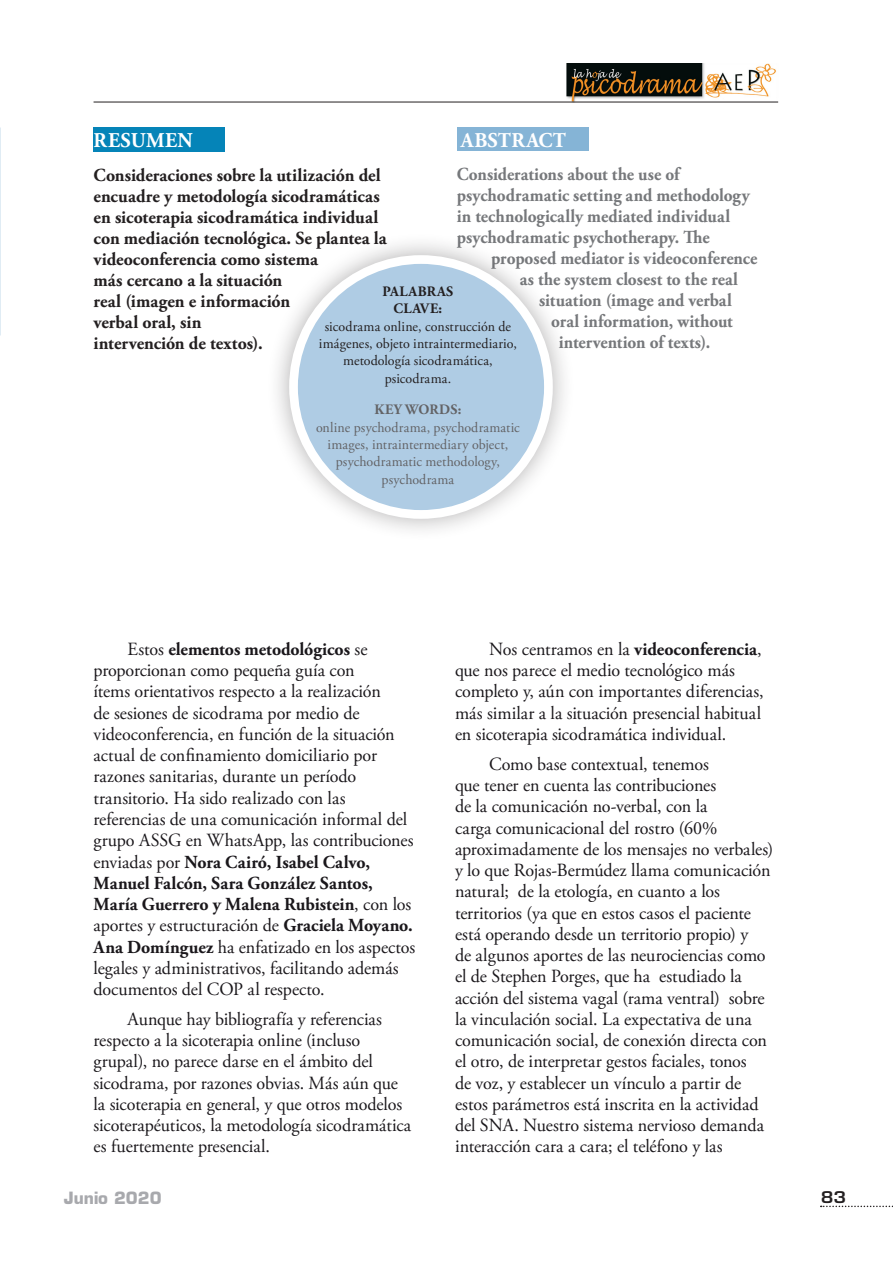
<style>
.page{position:relative;width:893px;height:1263px;background:#fff}
.page>*{position:absolute;margin:0;border:0;box-sizing:border-box;transform-origin:0 0}
.Texto{font:700 21px "Adobe Garamond Pro";letter-spacing:.015em;color:#fff}
.Texto-2{font:18.6px/21.3px "Adobe Garamond Pro";letter-spacing:-.005em;color:#1a171b}
.Texto-3{font:700 18.3px "Adobe Garamond Pro";color:#76787b;scale:.94 1}
.Texto-4{font:700 18.3px/21px "Adobe Garamond Pro";color:#231f20}
.Texto-5{font:700 18.3px/21.3px "Adobe Garamond Pro";color:#1a171b}
.t1{font:700 16.5px "Eurostile LT Std";color:#a8a9ad}
.t2{font:600 15.75px "Eurostile LT Std";color:#231f20;scale:1.15 1}
.Texto-6{font:14.4px/17.2px "Adobe Garamond Pro";letter-spacing:.005em;color:#231f20;text-align:center}
.Texto-7{font:14.4px/17.2px "Adobe Garamond Pro";letter-spacing:.01em;color:#636366;text-align:center}
.s1{font-weight:700}
.s2{font-weight:400;font-size:18.6px}
.s3{font-weight:700;font-size:18.3px}
</style>
<div class="page">
<img style="left:566px;top:64px;width:212px;height:38px">
<hr style="left:94px;top:102px;width:684px;height:1px;background:#231f20">
<svg style="left:821px;top:1205px;width:72px;height:2px"></svg>
<div style="left:94px;top:128px;width:131px;height:24px;background:#0584b8"></div>
<div style="left:457px;top:128px;width:131px;height:23px;background:#85b4d6"></div>
<div style="left:267px;top:233px;width:308px;height:308px;background:#231f20;opacity:.35"></div>
<div style="left:293px;top:259px;width:255px;height:255px;background:#afcce4;border-radius:50%"></div>
<div style="left:289px;top:255px;width:264px;height:264px;border:9px solid #fff;border-radius:50%"></div>
<p class="Texto" style="left:94px;top:128px;width:101px">RESUMEN</p>
<p class="Texto" style="left:461px;top:128px;width:106px">ABSTRACT</p>
<p class="Texto-4" style="left:94px;top:165px;width:295px">Consideraciones sobre la utilización del encuadre y metodología sicodramáticas en sicoterapia sicodramática individual con mediación tecnológica. Se plantea la videoconferencia como sistema<br>más cercano a la situación<br>real (imagen e información<br>verbal oral, sin<br>intervención de textos).</p>
<p class="Texto-3" style="left:457px;top:163px;width:238px">Considerations about the use of</p>
<p class="Texto-3" style="left:457px;top:184px;width:313px">psychodramatic setting and methodology</p>
<p class="Texto-3" style="left:457px;top:205px;width:292px">in technologically mediated individual</p>
<p class="Texto-3" style="left:457px;top:226px;width:271px">psychodramatic psychotherapy. The</p>
<p class="Texto-3" style="left:491px;top:247px;width:285px">proposed mediator is videoconference</p>
<p class="Texto-3" style="left:520px;top:268px;width:234px">as the system closest to the real</p>
<p class="Texto-3" style="left:539px;top:289px;width:206px">situation (image and verbal</p>
<p class="Texto-3" style="left:551px;top:310px;width:195px">oral information, without</p>
<p class="Texto-3" style="left:559px;top:331px;width:163px">intervention of texts).</p>
<p class="Texto-6" style="left:319px;top:283px;width:199px"><span class="s1">PALABRAS<br>CLAVE:<br></span>sicodrama online, construcción de imágenes, objeto intraintermediario, metodología sicodramática, psicodrama.</p>
<p class="Texto-7" style="left:316px;top:402px;width:205px"><span class="s1">KEY WORDS:<br></span>online psychodrama, psychodramatic images, intraintermediary object, psychodramatic methodology, psychodrama</p>
<p class="Texto-5" style="left:128px;top:639px;width:241px"><span class="s2">Estos</span> elementos metodológicos <span class="s2">se</span></p>
<p class="Texto-2" style="left:94px;top:660px;width:321px">proporcionan como pequeña guía con<br>ítems orientativos respecto a la realización<br>de sesiones de sicodrama por medio de videoconferencia, en función de la situación actual de confinamiento domiciliario por razones sanitarias, durante un período transitorio. Ha sido realizado con las referencias de una comunicación informal del grupo ASSG en WhatsApp, las contribuciones</p>
<p class="Texto-5" style="left:94px;top:851px;width:319px"><span class="s2">enviadas por</span> Nora Cairó, Isabel Calvo,<br>Manuel Falcón, Sara González Santos,<br>María Guerrero y Malena Rubistein<span class="s2">, con los</span></p>
<p class="Texto-2" style="left:94px;top:915px;width:323px">aportes y estructuración de <span class="s3">Graciela Moyano.<br>Ana Domínguez</span> ha enfatizado en los aspectos legales y administrativos, facilitando además documentos del COP al respecto.</p>
<p class="Texto-2" style="left:94px;top:1009px;width:319px;text-indent:34px">Aunque hay bibliografía y referencias respecto a la sicoterapia online (incluso grupal), no parece darse en el ámbito del sicodrama, por razones obvias. Más aún que la sicoterapia en general, y que otros modelos sicoterapéuticos, la metodología sicodramática es fuertemente presencial.</p>
<p class="Texto-2" style="left:455px;top:639px;width:310px;text-indent:34px">Nos centramos en la <span class="s3">videoconferencia</span>, que nos parece el medio tecnológico más completo y, aún con importantes diferencias, más similar a la situación presencial habitual en sicoterapia sicodramática individual.</p>
<p class="Texto-2" style="left:455px;top:754px;width:320px;text-indent:34px">Como base contextual, tenemos<br>que tener en cuenta las contribuciones<br>de la comunicación no-verbal, con la<br>carga comunicacional del rostro (60% aproximadamente de los mensajes no verbales) y lo que Rojas-Bermúdez llama comunicación natural; de la etología, en cuanto a los territorios (ya que en estos casos el paciente está operando desde un territorio propio) y<br>de algunos aportes de las neurociencias como el de Stephen Porges, que ha estudiado la acción del sistema vagal (rama ventral) sobre la vinculación social. La expectativa de una comunicación social, de conexión directa con el otro, de interpretar gestos faciales, tonos<br>de voz, y establecer un vínculo a partir de estos parámetros está inscrita en la actividad del SNA. Nuestro sistema nervioso demanda interacción cara a cara; el teléfono y las</p>
<p class="t1" style="left:64px;top:1188px;width:99px">Junio 2020</p>
<p class="t2" style="left:821px;top:1187px;width:24px">83</p>
</div>
